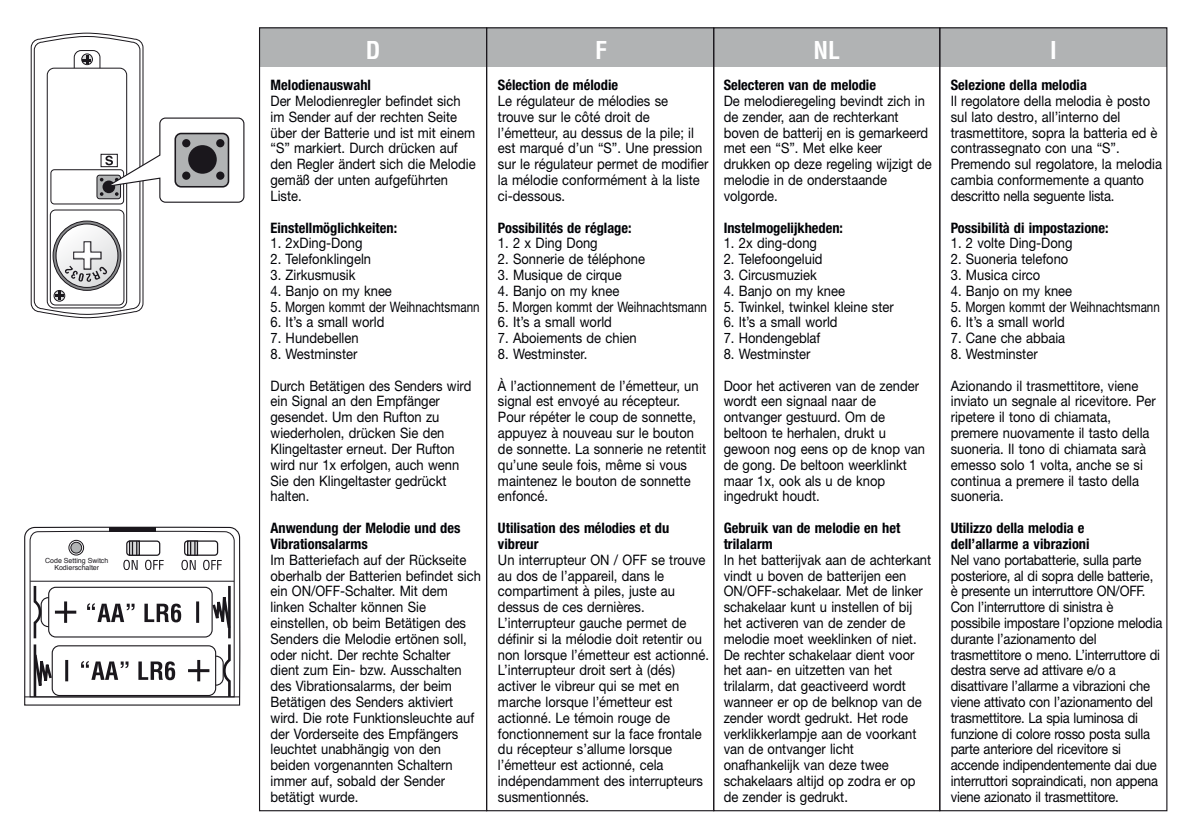
<style>
.page{position:relative;width:1191px;height:840px;background:#fff}
.page>*{position:absolute;margin:0;border:0;box-sizing:border-box;transform-origin:0 0}
.t1{font:700 condensed 24px "Helvetica";color:#fff}
.t2{font:14.4px/15.8px "Helvetica Neue";color:#000206;scale:.9 1}
.t3{font:14.4px/15.8px "Helvetica Neue";letter-spacing:-.02em;color:#000206;scale:.9 1}
.t4{font:700 condensed 14.4px/15.8px "Helvetica Neue";color:#000206}
.t5{font:14.4px "Helvetica Neue";color:#000206;scale:.89 1}
.t6{font:7px/7.6px "Helvetica";color:#1a171c;text-align:center}
</style>
<div class="page">
<div style="left:259px;top:28px;width:907px;height:39px;background:#b1b3b4"></div>
<div style="left:939px;top:27px;width:228px;height:783px;border:1px solid #1a171c"></div>
<svg style="left:24px;top:32px;width:217px;height:673px"></svg>
<hr style="left:25px;top:696px;width:214px;height:1px;background:#1a171c">
<hr style="left:109px;top:527px;width:46px;height:4px;background:#1a171c">
<svg style="left:29px;top:530px;width:206px;height:176px"></svg>
<div style="left:69px;top:539px;width:15px;height:16px;border:1px solid #1a171c;border-radius:50%"></div>
<div style="left:71px;top:542px;width:11px;height:10px;background:#b1b3b4;border-radius:50%"></div>
<div style="left:70px;top:541px;width:12px;height:12px;border:1px solid #1a171c;border-radius:50%"></div>
<p class="t6" style="left:45px;top:556px;width:65px">Code Setting Switch<br>Kodierschalter</p>
<h1 class="t1" style="left:366px;top:35px;width:16px">D</h1>
<h1 class="t1" style="left:813px;top:35px;width:28px">NL</h1>
<h1 class="t1" style="left:1050px;top:35px;width:8px">I</h1>
<p class="t4" style="left:950px;top:77px;width:138px">Selezione della melodia</p>
<p class="t2" style="left:950px;top:93px;width:236px">Il regolatore della melodia è posto sul lato destro, all’interno del trasmettitore, sopra la batteria ed è contrassegnato con una “S”.<br>Premendo sul regolatore, la melodia cambia conformemente a quanto descritto nella seguente lista.</p>
<p class="t4" style="left:950px;top:219px;width:159px">Possibilità di impostazione:</p>
<p class="t2" style="left:950px;top:235px;width:137px">1. 2 volte Ding-Dong</p>
<p class="t2" style="left:950px;top:251px;width:132px">2. Suoneria telefono</p>
<p class="t2" style="left:950px;top:266px;width:101px">3. Musica circo</p>
<p class="t2" style="left:950px;top:282px;width:136px">4. Banjo on my knee</p>
<p class="t5" style="left:950px;top:298px;width:236px">5. Morgen kommt der Weihnachtsmann</p>
<p class="t2" style="left:950px;top:314px;width:128px">6. It’s a small world</p>
<p class="t2" style="left:950px;top:330px;width:129px">7. Cane che abbaia</p>
<p class="t2" style="left:950px;top:338px;width:210px;line-height:31.6px">8. Westminster<br>Azionando il trasmettitore, viene</p>
<p class="t2" style="left:950px;top:393px;width:229px">inviato un segnale al ricevitore. Per ripetere il tono di chiamata, premere nuovamente il tasto della suoneria. Il tono di chiamata sarà emesso solo 1 volta, anche se si continua a premere il tasto della suoneria.</p>
<p class="t4" style="left:950px;top:519px;width:140px">Utilizzo della melodia e dell’allarme a vibrazioni</p>
<p class="t3" style="left:950px;top:551px;width:236px">Nel vano portabatterie, sulla parte posteriore, al di sopra delle batterie, è presente un interruttore ON/OFF.<br>Con l’interruttore di sinistra è possibile impostare l’opzione melodia durante l’azionamento del trasmettitore o meno. L’interruttore di destra serve ad attivare e/o a disattivare l’allarme a vibrazioni che viene attivato con l’azionamento del trasmettitore. La spia luminosa di funzione di colore rosso posta sulla parte anteriore del ricevitore si accende indipendentemente dai due interruttori sopraindicati, non appena viene azionato il trasmettitore.</p>
<h1 class="t1" style="left:595px;top:35px;width:13px">F</h1>
<p class="t4" style="left:498px;top:77px;width:122px">Sélection de mélodie</p>
<p class="t2" style="left:498px;top:93px;width:235px">Le régulateur de mélodies se<br>trouve sur le côté droit de l’émetteur, au dessus de la pile; il est marqué d’un “S”. Une pression sur le régulateur permet de modifier la mélodie conformément à la liste ci-dessous.</p>
<p class="t4" style="left:498px;top:219px;width:135px">Possibilités de réglage:</p>
<p class="t2" style="left:498px;top:235px;width:112px">1. 2 x Ding Dong</p>
<p class="t2" style="left:498px;top:251px;width:165px">2. Sonnerie de téléphone</p>
<p class="t2" style="left:498px;top:266px;width:139px">3. Musique de cirque</p>
<p class="t2" style="left:498px;top:282px;width:136px">4. Banjo on my knee</p>
<p class="t5" style="left:498px;top:298px;width:236px">5. Morgen kommt der Weihnachtsmann</p>
<p class="t2" style="left:498px;top:314px;width:128px">6. It’s a small world</p>
<p class="t2" style="left:498px;top:330px;width:156px">7. Aboiements de chien</p>
<p class="t2" style="left:498px;top:338px;width:224px;line-height:31.6px">8. Westminster.<br>À l’actionnement de l’émetteur, un</p>
<p class="t2" style="left:498px;top:393px;width:233px">signal est envoyé au récepteur.<br>Pour répéter le coup de sonnette, appuyez à nouveau sur le bouton de sonnette. La sonnerie ne retentit qu’une seule fois, même si vous maintenez le bouton de sonnette enfoncé.</p>
<p class="t4" style="left:498px;top:519px;width:173px">Utilisation des mélodies et du vibreur</p>
<p class="t2" style="left:498px;top:551px;width:236px">Un interrupteur ON / OFF se trouve au dos de l’appareil, dans le compartiment à piles, juste au dessus de ces dernières.<br>L’interrupteur gauche permet de définir si la mélodie doit retentir ou non lorsque l’émetteur est actionné.<br>L’interrupteur droit sert à (dés) activer le vibreur qui se met en marche lorsque l’émetteur est actionné. Le témoin rouge de fonctionnement sur la face frontale du récepteur s’allume lorsque l’émetteur est actionné, cela indépendamment des interrupteurs susmentionnés.</p>
<p class="t4" style="left:723px;top:77px;width:154px">Selecteren van de melodie</p>
<p class="t2" style="left:723px;top:93px;width:233px">De melodieregeling bevindt zich in de zender, aan de rechterkant boven de batterij en is gemarkeerd met een “S”. Met elke keer drukken op deze regeling wijzigt de melodie in de onderstaande volgorde.</p>
<p class="t4" style="left:723px;top:219px;width:121px">Instelmogelijkheden:</p>
<p class="t2" style="left:723px;top:235px;width:105px">1. 2x ding-dong</p>
<p class="t2" style="left:723px;top:251px;width:111px">2. Telefoongeluid</p>
<p class="t2" style="left:723px;top:266px;width:105px">3. Circusmuziek</p>
<p class="t2" style="left:723px;top:282px;width:136px">4. Banjo on my knee</p>
<p class="t2" style="left:723px;top:298px;width:190px">5. Twinkel, twinkel kleine ster</p>
<p class="t2" style="left:723px;top:314px;width:128px">6. It’s a small world</p>
<p class="t2" style="left:723px;top:330px;width:109px">7. Hondengeblaf</p>
<p class="t2" style="left:723px;top:338px;width:218px;line-height:31.6px">8. Westminster<br>Door het activeren van de zender</p>
<p class="t2" style="left:723px;top:393px;width:225px">wordt een signaal naar de ontvanger gestuurd. Om de beltoon te herhalen, drukt u gewoon nog eens op de knop van de gong. De beltoon weerklinkt maar 1x, ook als u de knop ingedrukt houdt.</p>
<p class="t4" style="left:723px;top:519px;width:178px">Gebruik van de melodie en het trilalarm</p>
<p class="t2" style="left:723px;top:551px;width:232px">In het batterijvak aan de achterkant vindt u boven de batterijen een<br>ON/OFF-schakelaar. Met de linker schakelaar kunt u instellen of bij het activeren van de zender de melodie moet weeklinken of niet.<br>De rechter schakelaar dient voor het aan- en uitzetten van het trilalarm, dat geactiveerd wordt wanneer er op de belknop van de zender wordt gedrukt. Het rode verklikkerlampje aan de voorkant van de ontvanger licht onafhankelijk van deze twee schakelaars altijd op zodra er op de zender is gedrukt.</p>
<p class="t4" style="left:270px;top:77px;width:102px">Melodienauswahl</p>
<p class="t2" style="left:270px;top:93px;width:229px">Der Melodienregler befindet sich im Sender auf der rechten Seite über der Batterie und ist mit einem “S” markiert. Durch drücken auf den Regler ändert sich die Melodie gemäß der unten aufgeführten<br>Liste.</p>
<p class="t4" style="left:270px;top:219px;width:128px">Einstellmöglichkeiten:</p>
<p class="t2" style="left:270px;top:235px;width:104px">1. 2xDing-Dong</p>
<p class="t2" style="left:270px;top:251px;width:113px">2. Telefonklingeln</p>
<p class="t2" style="left:270px;top:266px;width:96px">3. Zirkusmusik</p>
<p class="t2" style="left:270px;top:282px;width:136px">4. Banjo on my knee</p>
<p class="t5" style="left:270px;top:298px;width:236px">5. Morgen kommt der Weihnachtsmann</p>
<p class="t2" style="left:270px;top:314px;width:128px">6. It’s a small world</p>
<p class="t2" style="left:270px;top:330px;width:99px">7. Hundebellen</p>
<p class="t2" style="left:270px;top:338px;width:225px;line-height:31.6px">8. Westminster<br>Durch Betätigen des Senders wird</p>
<p class="t2" style="left:270px;top:393px;width:211px">ein Signal an den Empfänger gesendet. Um den Rufton zu wiederholen, drücken Sie den<br>Klingeltaster erneut. Der Rufton wird nur 1x erfolgen, auch wenn<br>Sie den Klingeltaster gedrückt halten.</p>
<p class="t4" style="left:270px;top:519px;width:191px">Anwendung der Melodie und des<br>Vibrationsalarms</p>
<p class="t2" style="left:270px;top:551px;width:235px">Im Batteriefach auf der Rückseite oberhalb der Batterien befindet sich ein ON/OFF-Schalter. Mit dem linken Schalter können Sie einstellen, ob beim Betätigen des<br>Senders die Melodie ertönen soll, oder nicht. Der rechte Schalter dient zum Ein- bzw. Ausschalten des Vibrationsalarms, der beim<br>Betätigen des Senders aktiviert wird. Die rote Funktionsleuchte auf der Vorderseite des Empfängers leuchtet unabhängig von den beiden vorgenannten Schaltern immer auf, sobald der Sender betätigt wurde.</p>
</div>
